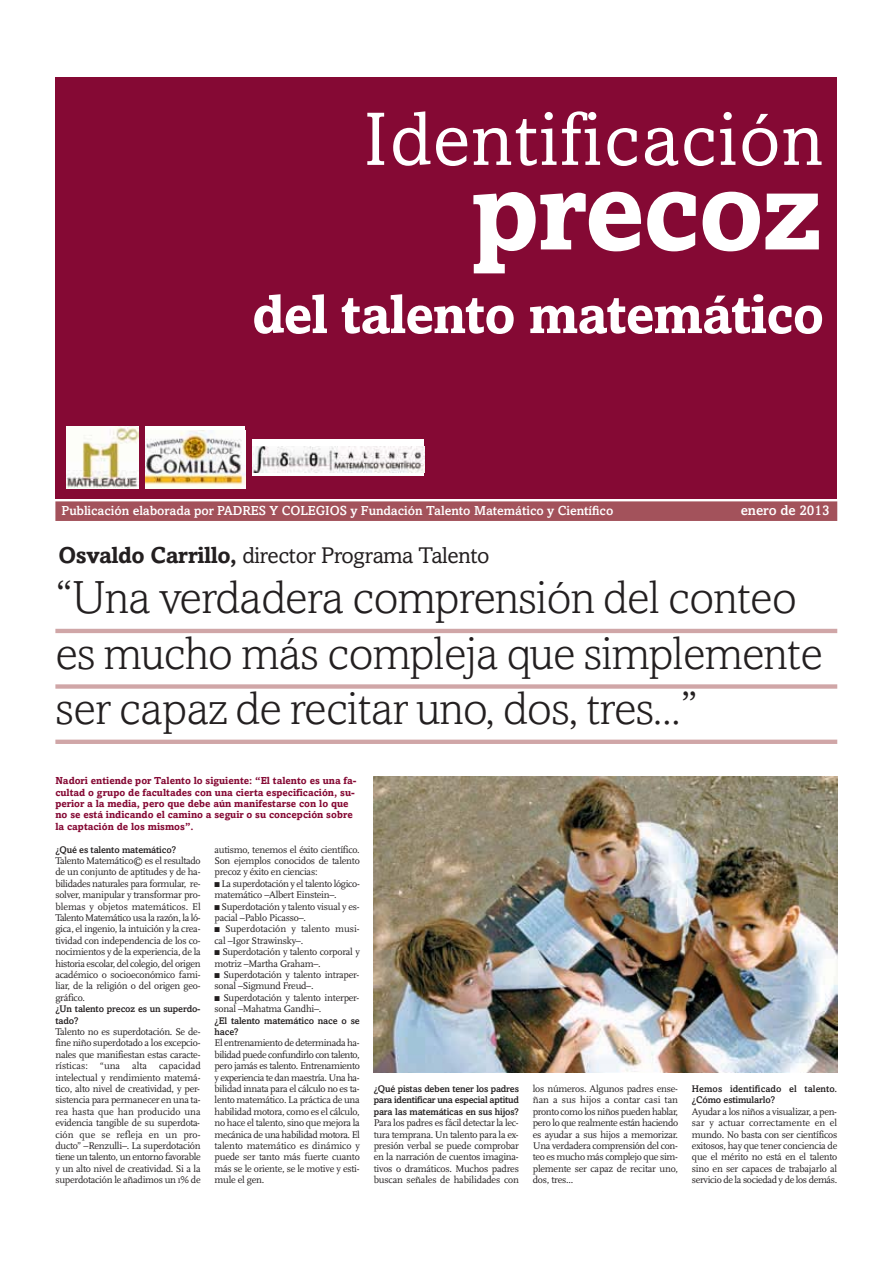
<style>
.page{position:relative;width:893px;height:1263px;background:#fff}
.page>*{position:absolute;margin:0;border:0;box-sizing:border-box;transform-origin:0 0}
.t1{font:700 114px "Amasis MT Std";letter-spacing:-.025em;color:#fff}
.t2{font:76.05px "Amasis MT Std";letter-spacing:.02em;color:#fff}
.t3{font:700 54.3px "Amasis MT Std";letter-spacing:-.02em;color:#fff}
.t4{font:300 46.65px/55.3px "Amasis MT Std";letter-spacing:-.01em;color:#231f20}
.t5{font:22.8px "Amasis MT Std";letter-spacing:-.015em;color:#231f20}
.t6{font:500 14.1px "Amasis MT Std";letter-spacing:-.005em;color:#fff}
.t7{font:500 13.05px "Amasis MT Std";letter-spacing:-.005em;color:#fff}
.t8{font:10.05px/11.4px "Scala";letter-spacing:-.025em;color:#231f20;text-align:justify}
.t9{font:700 10.05px/11.4px "Amasis MT Std";color:#850934}
.t10{font:10.05px/11.4px "Scala";color:#231f20}
.t11{font:500 9.6px/11.4px "Amasis MT Std";letter-spacing:-.015em;color:#231f20}
.t12{font:500 9.6px/11.4px "Amasis MT Std";letter-spacing:.005em;color:#231f20}
.s1{font-weight:700}
</style>
<div class="page">
<div style="left:55px;top:77px;width:782px;height:422px;background:#850934"></div>
<div style="left:55px;top:501px;width:782px;height:20px;background:#a3525b"></div>
<div style="left:145px;top:427px;width:100px;height:62px;background:#fff"></div>
<img style="left:145px;top:431px;width:100px;height:58px">
<div style="left:252px;top:439px;width:172px;height:37px;background:#fff"></div>
<img style="left:252px;top:446px;width:172px;height:27px">
<img style="left:374px;top:777px;width:463px;height:295px">
<hr style="left:55px;top:629px;width:782px;height:4px;background:#d0a6a7">
<div style="left:55px;top:684px;width:782px;height:5px;background:#d0a6a7"></div>
<hr style="left:55px;top:740px;width:782px;height:4px;background:#d0a6a7">
<img style="left:66px;top:427px;width:72px;height:61px">
<h2 class="t2" style="left:363px;top:110px;width:462px">Identificación</h2>
<h1 class="t1" style="left:472px;top:168px;width:352px">precoz</h1>
<h3 class="t3" style="left:252px;top:294px;width:574px">del talento matemático</h3>
<p class="t7" style="left:62px;top:503px;width:553px">Publicación elaborada por PADRES Y COLEGIOS y Fundación Talento Matemático y Científico</p>
<h3 class="t6" style="left:741px;top:502px;width:90px">enero de 2013</h3>
<h3 class="t5" style="left:58px;top:547px;width:433px"><span class="s1">Osvaldo Carrillo,</span> director Programa Talento</h3>
<h3 class="t4" style="left:55px;top:575px;width:769px">“Una verdadera comprensión del conteo es mucho más compleja que simplemente ser capaz de recitar uno, dos, tres...”</h3>
<p class="t9" style="left:55px;top:776px;width:303px">Nadori entiende por Talento lo siguiente: “El talento es una fa&shy;cultad o grupo de facultades con una cierta especificación, su&shy;perior a la media, pero que debe aún manifestarse con lo que no se está indicando el camino a seguir o su concepción sobre la captación de los mismos”.</p>
<p class="t11" style="left:55px;top:844px;width:122px">¿Qué es talento matemático?</p>
<p class="t8" style="left:55px;top:856px;width:147px">Talento Matemático© es el resultado de un conjunto de aptitudes y de ha&shy;bilidades naturales para formular, re&shy;solver, manipular y transformar pro&shy;blemas y objetos matemáticos. El Talento Matemático usa la razón, la ló&shy;gica, el ingenio, la intuición y la crea&shy;tividad con independencia de los co&shy;nocimientos y de la experiencia, de la historia escolar, del colegio, del origen académico o socioeconómico fami&shy;liar, de la religión o del origen geo&shy;gráfico.</p>
<p class="t11" style="left:55px;top:1003px;width:146px">¿Un talento precoz es un superdo&shy;tado?</p>
<p class="t8" style="left:55px;top:1027px;width:147px">Talento no es superdotación. Se de&shy;fine niño superdotado a los excepcio&shy;nales que manifiestan estas caracte&shy;rísticas: “una alta capacidad intelectual y rendimiento matemá&shy;tico, alto nivel de creatividad, y per&shy;sistencia para permanecer en una ta&shy;rea hasta que han producido una evidencia tangible de su superdota&shy;ción que se refleja en un pro&shy;ducto” –Renzulli–. La superdotación tiene un talento, un entorno favorable y un alto nivel de creatividad. Si a la superdotación le añadimos un 1% de</p>
<p class="t8" style="left:215px;top:844px;width:147px">autismo, tenemos el éxito científico.<br>Son ejemplos conocidos de talento precoz y éxito en ciencias:</p>
<p class="t8" style="left:215px;top:879px;width:147px">■ La superdotación y el talento lógico&shy;matemático –Albert Einstein–.</p>
<p class="t8" style="left:215px;top:901px;width:147px">■ Superdotación y talento visual y es&shy;pacial –Pablo Picasso–.</p>
<p class="t10" style="left:215px;top:924px;width:147px">■ Superdotación y talento musi&shy;cal –Igor Strawinsky–.</p>
<p class="t8" style="left:215px;top:947px;width:147px">■ Superdotación y talento corporal y motriz –Martha Graham–.</p>
<p class="t8" style="left:215px;top:970px;width:146px">■ Superdotación y talento intraper&shy;sonal –Sigmund Freud–.</p>
<p class="t8" style="left:215px;top:993px;width:146px">■ Superdotación y talento interper&shy;sonal –Mahatma Gandhi–.</p>
<p class="t11" style="left:215px;top:1015px;width:147px">¿El talento matemático nace o se hace?</p>
<p class="t8" style="left:215px;top:1038px;width:147px">El entrenamiento de determinada ha&shy;bilidad puede confundirlo con talento, pero jamás es talento. Entrenamiento y experiencia te dan maestría. Una ha&shy;bilidad innata para el cálculo no es ta&shy;lento matemático. La práctica de una habilidad motora, como es el cálculo, no hace el talento, sino que mejora la mecánica de una habilidad motora. El talento matemático es dinámico y puede ser tanto más fuerte cuanto más se le oriente, se le motive y esti&shy;mule el gen.</p>
<p class="t11" style="left:374px;top:1083px;width:147px;text-align:justify">¿Qué pistas deben tener los padres para identificar una especial aptitud para las matemáticas en sus hijos?</p>
<p class="t8" style="left:374px;top:1118px;width:147px">Para los padres es fácil detectar la lec&shy;tura temprana. Un talento para la ex&shy;presión verbal se puede comprobar en la narración de cuentos imagina&shy;tivos o dramáticos. Muchos padres buscan señales de habilidades con</p>
<p class="t8" style="left:533px;top:1084px;width:147px">los números. Algunos padres ense&shy;ñan a sus hijos a contar casi tan pronto como los niños pueden hablar, pero lo que realmente están haciendo es ayudar a sus hijos a memorizar.<br>Una verdadera comprensión del con&shy;teo es mucho más complejo que sim&shy;plemente ser capaz de recitar uno, dos, tres...</p>
<p class="t12" style="left:692px;top:1083px;width:147px">Hemos identificado el talento. ¿Cómo estimularlo?</p>
<p class="t8" style="left:692px;top:1107px;width:147px">Ayudar a los niños a visualizar, a pen&shy;sar y actuar correctamente en el mundo. No basta con ser científicos exitosos, hay que tener conciencia de que el mérito no está en el talento sino en ser capaces de trabajarlo al servicio de la sociedad y de los demás.</p>
</div>
